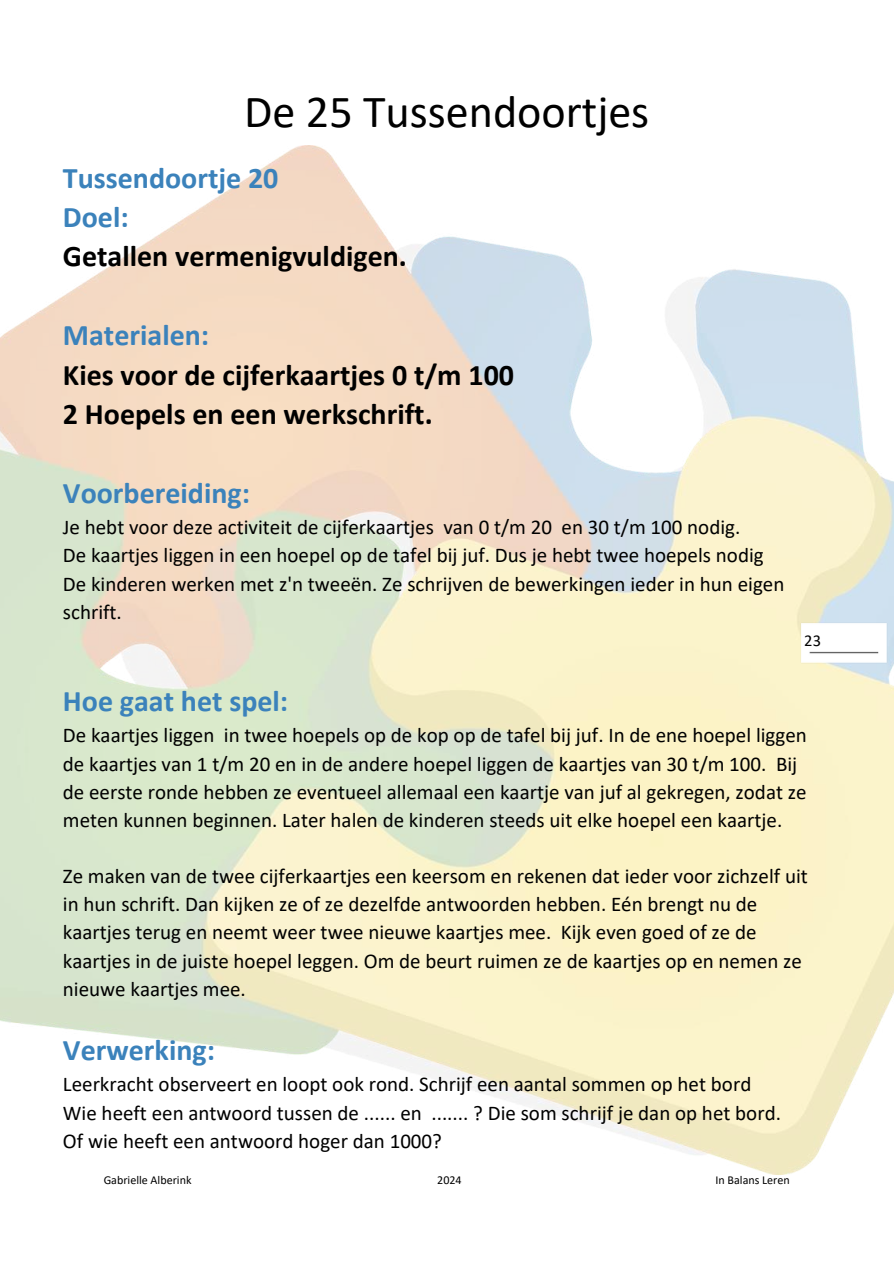
<style>
.page{position:relative;width:894px;height:1264px;background:#fff}
.page>*{position:absolute;margin:0;border:0;box-sizing:border-box;transform-origin:0 0}
.t1{font:46.05px "Calibri";color:#000}
.t2{font:700 30px/39.3px "Calibri";color:#000}
.t3{font:700 30px/39.3px "Calibri";color:#3b82bb}
.t4{font:21px/28.2px "Calibri";color:#000}
.t5{font:16.5px "Calibri";color:#000}
.t6{font:12px "Calibri";color:#000}
</style>
<div class="page">
<img style="left:793px;top:615px;width:100px;height:54px">
<h1 class="t1" style="left:244px;top:93px;width:406px">De 25 Tussendoortjes</h1>
<h2 class="t3" style="left:63px;top:160px;width:217px">Tussendoortje 20<br>Doel:</h2>
<h2 class="t2" style="left:63px;top:239px;width:345px">Getallen vermenigvuldigen.</h2>
<h2 class="t3" style="left:63px;top:318px;width:148px">Materialen:</h2>
<h2 class="t2" style="left:63px;top:357px;width:452px">Kies voor de cijferkaartjes 0 t/m 100<br>2 Hoepels en een werkschrift.</h2>
<h2 class="t3" style="left:63px;top:475px;width:188px">Voorbereiding:</h2>
<p class="t4" style="left:63px;top:515px;width:722px">Je hebt voor deze activiteit de cijferkaartjes van 0 t/m 20 en 30 t/m 100 nodig.<br>De kaartjes liggen in een hoepel op de tafel bij juf. Dus je hebt twee hoepels nodig De kinderen werken met z'n tweeën. Ze schrijven de bewerkingen ieder in hun eigen schrift.</p>
<p class="t5" style="left:804px;top:633px;width:18px">23</p>
<h2 class="t3" style="left:63px;top:683px;width:227px">Hoe gaat het spel:</h2>
<p class="t4" style="left:63px;top:723px;width:745px">De kaartjes liggen in twee hoepels op de kop op de tafel bij juf. In de ene hoepel liggen de kaartjes van 1 t/m 20 en in de andere hoepel liggen de kaartjes van 30 t/m 100. Bij de eerste ronde hebben ze eventueel allemaal een kaartje van juf al gekregen, zodat ze meten kunnen beginnen. Later halen de kinderen steeds uit elke hoepel een kaartje.</p>
<p class="t4" style="left:63px;top:863px;width:746px">Ze maken van de twee cijferkaartjes een keersom en rekenen dat ieder voor zichzelf uit in hun schrift. Dan kijken ze of ze dezelfde antwoorden hebben. Eén brengt nu de kaartjes terug en neemt weer twee nieuwe kaartjes mee. Kijk even goed of ze de kaartjes in de juiste hoepel leggen. Om de beurt ruimen ze de kaartjes op en nemen ze nieuwe kaartjes mee.</p>
<h2 class="t3" style="left:63px;top:1032px;width:153px">Verwerking:</h2>
<p class="t4" style="left:63px;top:1072px;width:719px">Leerkracht observeert en loopt ook rond. Schrijf een aantal sommen op het bord<br>Wie heeft een antwoord tussen de ...... en ....... ? Die som schrijf je dan op het bord.<br>Of wie heeft een antwoord hoger dan 1000?</p>
<p class="t6" style="left:104px;top:1174px;width:89px">Gabrielle Alberink</p>
<p class="t6" style="left:437px;top:1174px;width:26px">2024</p>
<p class="t6" style="left:715px;top:1174px;width:76px">In Balans Leren</p>
</div>
